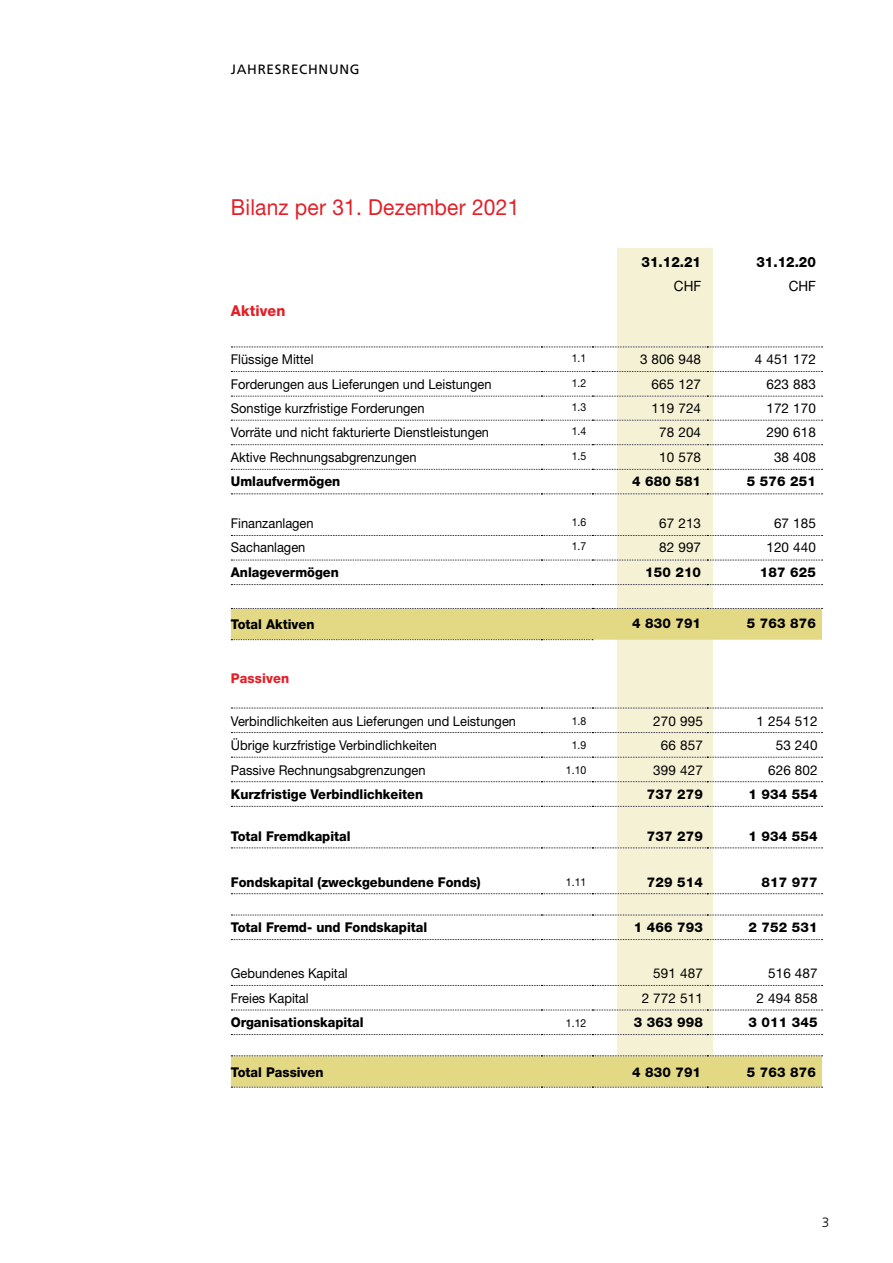
<style>
.page{position:relative;width:893px;height:1263px;background:#fff}
.page>*{position:absolute;margin:0;border:0;box-sizing:border-box;transform-origin:0 0}
.t1{font:22.05px "Helvetica Neue";letter-spacing:.01em;color:#e31f27;scale:.95 1}
.t2{font:800 15px "Helvetica Neue";letter-spacing:.01em;color:#e31f27;scale:.95 1}
.t3{font:800 14.25px "Helvetica Neue";color:#000;scale:.95 1}
.t4{font:14.25px "Helvetica Neue";color:#000;scale:.95 1}
.t5{font:13.5px "Helvetica Neue";color:#000;scale:.95 1}
.t6{font:800 13.5px "Helvetica Neue";color:#000;scale:.95 1}
.t7{font:13.5px "Helvetica Neue";color:#000}
.t8{font:800 13.5px "Helvetica Neue";color:#000}
.t9{font:13.5px "Frutiger";letter-spacing:.05em;color:#000}
.t10{font:800 13.5px "Helvetica Neue";letter-spacing:.01em;color:#e31f27;scale:.95 1}
.t11{font:300 13.5px "Frutiger";color:#000}
.t12{font:11.1px "Helvetica Neue";color:#000;scale:.95 1}
</style>
<div class="page">
<div style="left:618px;top:248px;width:95px;height:838px;background:#f5f1d4"></div>
<svg style="left:231px;top:609px;width:591px;height:478px"></svg>
<svg style="left:231px;top:371px;width:592px;height:1px"></svg>
<svg style="left:231px;top:396px;width:592px;height:1px"></svg>
<svg style="left:231px;top:420px;width:592px;height:1px"></svg>
<svg style="left:231px;top:444px;width:592px;height:1px"></svg>
<svg style="left:231px;top:639px;width:362px;height:1px"></svg>
<svg style="left:231px;top:469px;width:592px;height:1px"></svg>
<svg style="left:231px;top:608px;width:592px;height:1px"></svg>
<svg style="left:231px;top:347px;width:592px;height:1px"></svg>
<svg style="left:231px;top:493px;width:592px;height:1px"></svg>
<svg style="left:231px;top:535px;width:592px;height:1px"></svg>
<svg style="left:231px;top:584px;width:592px;height:1px"></svg>
<svg style="left:231px;top:560px;width:592px;height:1px"></svg>
<svg style="left:231px;top:806px;width:592px;height:1px"></svg>
<svg style="left:231px;top:1055px;width:592px;height:1px"></svg>
<svg style="left:231px;top:1087px;width:592px;height:1px"></svg>
<svg style="left:231px;top:985px;width:592px;height:1px"></svg>
<svg style="left:231px;top:1009px;width:592px;height:2px"></svg>
<svg style="left:231px;top:915px;width:592px;height:1px"></svg>
<svg style="left:231px;top:893px;width:592px;height:1px"></svg>
<svg style="left:231px;top:939px;width:592px;height:1px"></svg>
<svg style="left:231px;top:708px;width:592px;height:1px"></svg>
<svg style="left:231px;top:781px;width:592px;height:1px"></svg>
<svg style="left:231px;top:732px;width:592px;height:1px"></svg>
<svg style="left:231px;top:757px;width:592px;height:1px"></svg>
<svg style="left:231px;top:847px;width:592px;height:1px"></svg>
<svg style="left:231px;top:1034px;width:592px;height:1px"></svg>
<p class="t9" style="left:231px;top:62px;width:130px">JAHRESRECHNUNG</p>
<h1 class="t1" style="left:231px;top:194px;width:305px">Bilanz per 31. Dezember 2021</h1>
<p class="t3" style="left:642px;top:253px;width:64px">31.12.21</p>
<p class="t3" style="left:756px;top:253px;width:64px">31.12.20</p>
<p class="t4" style="left:674px;top:278px;width:30px">CHF</p>
<p class="t4" style="left:789px;top:278px;width:30px">CHF</p>
<p class="t2" style="left:231px;top:301px;width:59px">Aktiven</p>
<p class="t5" style="left:231px;top:351px;width:89px">Flüssige Mittel</p>
<p class="t12" style="left:572px;top:351px;width:17px">1.1</p>
<p class="t7" style="left:640px;top:351px;width:63px">3 806 948</p>
<p class="t7" style="left:755px;top:351px;width:63px">4 451 172</p>
<p class="t5" style="left:231px;top:376px;width:276px">Forderungen aus Lieferungen und Leistungen</p>
<p class="t12" style="left:572px;top:376px;width:17px">1.2</p>
<p class="t7" style="left:652px;top:376px;width:51px">665 127</p>
<p class="t7" style="left:766px;top:376px;width:51px">623 883</p>
<p class="t5" style="left:231px;top:400px;width:205px">Sonstige kurzfristige Forderungen</p>
<p class="t12" style="left:572px;top:401px;width:17px">1.3</p>
<p class="t7" style="left:652px;top:400px;width:51px">119 724</p>
<p class="t7" style="left:766px;top:400px;width:51px">172 170</p>
<p class="t5" style="left:231px;top:424px;width:273px">Vorräte und nicht fakturierte Dienstleistungen</p>
<p class="t12" style="left:572px;top:425px;width:17px">1.4</p>
<p class="t7" style="left:659px;top:424px;width:43px">78 204</p>
<p class="t7" style="left:766px;top:424px;width:51px">290 618</p>
<p class="t5" style="left:231px;top:449px;width:197px">Aktive Rechnungsabgrenzungen</p>
<p class="t12" style="left:572px;top:449px;width:17px">1.5</p>
<p class="t7" style="left:659px;top:449px;width:43px">10 578</p>
<p class="t7" style="left:774px;top:449px;width:43px">38 408</p>
<p class="t6" style="left:231px;top:473px;width:117px">Umlaufvermögen</p>
<p class="t8" style="left:632px;top:473px;width:71px">4 680 581</p>
<p class="t8" style="left:747px;top:473px;width:71px">5 576 251</p>
<p class="t5" style="left:231px;top:515px;width:89px">Finanzanlagen</p>
<p class="t12" style="left:572px;top:515px;width:17px">1.6</p>
<p class="t7" style="left:659px;top:515px;width:43px">67 213</p>
<p class="t7" style="left:774px;top:515px;width:43px">67 185</p>
<p class="t5" style="left:231px;top:540px;width:80px">Sachanlagen</p>
<p class="t12" style="left:572px;top:540px;width:17px">1.7</p>
<p class="t7" style="left:659px;top:540px;width:43px">82 997</p>
<p class="t7" style="left:766px;top:540px;width:51px">120 440</p>
<p class="t6" style="left:231px;top:564px;width:115px">Anlagevermögen</p>
<p class="t8" style="left:645px;top:564px;width:58px">150 210</p>
<p class="t8" style="left:760px;top:564px;width:58px">187 625</p>
<p class="t6" style="left:231px;top:616px;width:89px">Total Aktiven</p>
<p class="t8" style="left:632px;top:615px;width:71px">4 830 791</p>
<p class="t8" style="left:747px;top:615px;width:71px">5 763 876</p>
<p class="t10" style="left:231px;top:670px;width:63px">Passiven</p>
<p class="t5" style="left:231px;top:713px;width:302px">Verbindlichkeiten aus Lieferungen und Leistungen</p>
<p class="t12" style="left:572px;top:714px;width:17px">1.8</p>
<p class="t7" style="left:653px;top:713px;width:51px">270 995</p>
<p class="t7" style="left:757px;top:713px;width:63px">1 254 512</p>
<p class="t5" style="left:231px;top:737px;width:218px">Übrige kurzfristige Verbindlichkeiten</p>
<p class="t12" style="left:572px;top:739px;width:17px">1.9</p>
<p class="t7" style="left:661px;top:737px;width:43px">66 857</p>
<p class="t7" style="left:776px;top:737px;width:43px">53 240</p>
<p class="t5" style="left:231px;top:762px;width:206px">Passive Rechnungsabgrenzungen</p>
<p class="t12" style="left:566px;top:763px;width:23px">1.10</p>
<p class="t7" style="left:653px;top:762px;width:51px">399 427</p>
<p class="t7" style="left:768px;top:762px;width:51px">626 802</p>
<p class="t6" style="left:231px;top:786px;width:204px">Kurzfristige Verbindlichkeiten</p>
<p class="t8" style="left:647px;top:786px;width:58px">737 279</p>
<p class="t8" style="left:749px;top:786px;width:71px">1 934 554</p>
<p class="t6" style="left:231px;top:828px;width:128px">Total Fremdkapital</p>
<p class="t8" style="left:647px;top:828px;width:58px">737 279</p>
<p class="t8" style="left:749px;top:828px;width:71px">1 934 554</p>
<p class="t6" style="left:231px;top:874px;width:265px">Fondskapital (zweckgebundene Fonds)</p>
<p class="t12" style="left:566px;top:875px;width:23px">1.11</p>
<p class="t8" style="left:647px;top:874px;width:58px">729 514</p>
<p class="t8" style="left:762px;top:874px;width:58px">817 977</p>
<p class="t6" style="left:231px;top:920px;width:208px">Total Fremd- und Fondskapital</p>
<p class="t8" style="left:634px;top:920px;width:71px">1 466 793</p>
<p class="t8" style="left:749px;top:920px;width:71px">2 752 531</p>
<p class="t5" style="left:231px;top:966px;width:124px">Gebundenes Kapital</p>
<p class="t7" style="left:653px;top:966px;width:51px">591 487</p>
<p class="t7" style="left:768px;top:966px;width:51px">516 487</p>
<p class="t5" style="left:231px;top:990px;width:83px">Freies Kapital</p>
<p class="t7" style="left:642px;top:990px;width:63px">2 772 511</p>
<p class="t7" style="left:757px;top:990px;width:63px">2 494 858</p>
<p class="t6" style="left:231px;top:1015px;width:141px">Organisationskapital</p>
<p class="t12" style="left:566px;top:1016px;width:23px">1.12</p>
<p class="t8" style="left:634px;top:1015px;width:71px">3 363 998</p>
<p class="t8" style="left:749px;top:1015px;width:71px">3 011 345</p>
<p class="t6" style="left:231px;top:1064px;width:99px">Total Passiven</p>
<p class="t8" style="left:632px;top:1064px;width:71px">4 830 791</p>
<p class="t8" style="left:747px;top:1064px;width:71px">5 763 876</p>
<p class="t11" style="left:822px;top:1214px;width:9px">3</p>
</div>
